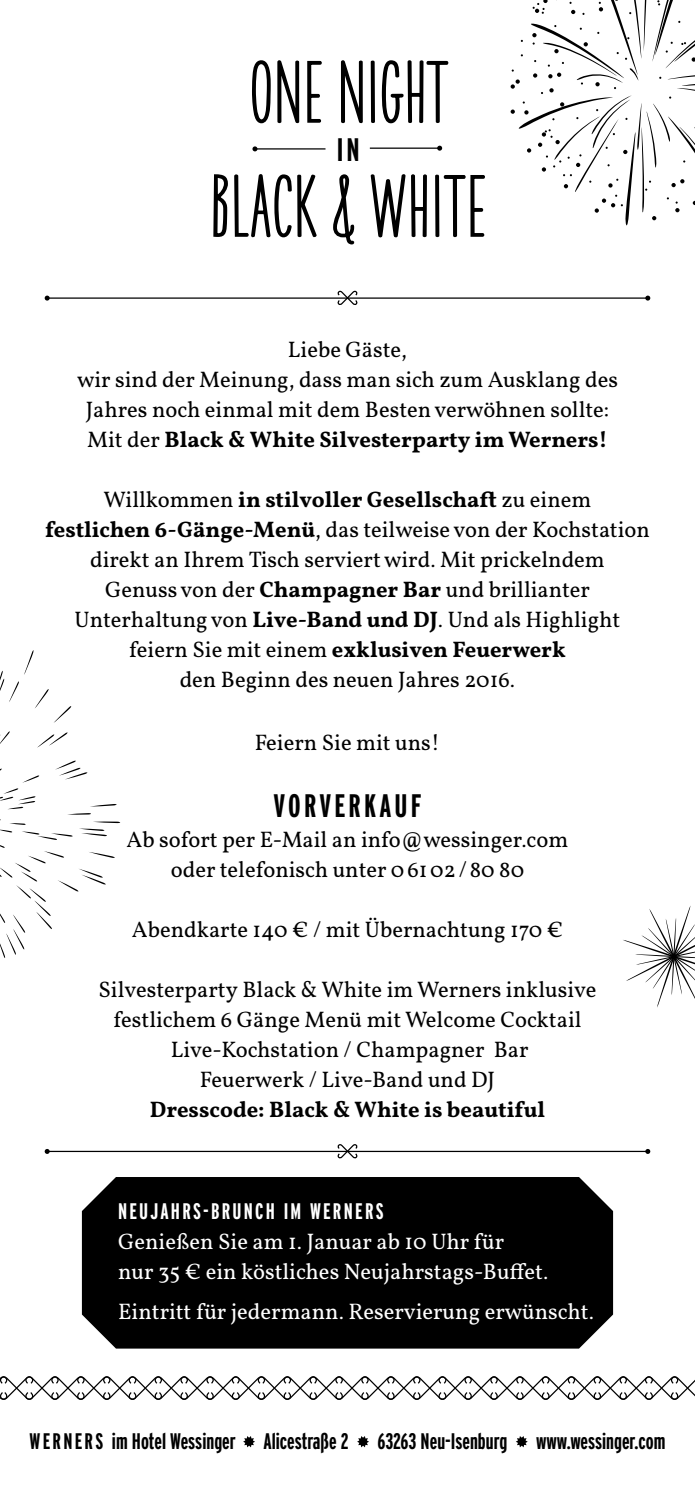
<style>
.page{position:relative;width:695px;height:1489px;background:#fff}
.page>*{position:absolute;margin:0;border:0;box-sizing:border-box;transform-origin:0 0}
.t1{font:700 extra-condensed 32.5px "Interstate";letter-spacing:.1em;color:#000}
.t2{font:22.5px/30px "Vollkorn";color:#000;text-align:center}
.t3{font:22.5px/30px "Vollkorn";color:#fff}
.t4{font:700 extra-condensed 22.5px "Interstate";color:#000}
.t5{font:600 22.5px "Vollkorn";color:#000}
.t6{font:700 extra-condensed 22.5px "Interstate";letter-spacing:.1em;color:#fff}
.s1{font-weight:600}
</style>
<div class="page">
<svg style="left:510px;top:0;width:185px;height:225px"></svg>
<svg style="left:37px;top:732px;width:31px;height:16px"></svg>
<svg style="left:0;top:731px;width:10px;height:13px"></svg>
<svg style="left:0;top:760px;width:120px;height:198px"></svg>
<svg style="left:0;top:650px;width:71px;height:73px"></svg>
<svg style="left:623px;top:906px;width:71px;height:101px"></svg>
<svg style="left:340px;top:60px;width:109px;height:64px"></svg>
<svg style="left:333px;top:174px;width:22px;height:71px"></svg>
<svg style="left:370px;top:174px;width:57px;height:64px"></svg>
<svg style="left:435px;top:174px;width:50px;height:64px"></svg>
<hr style="left:255px;top:148px;width:70px;height:1px;background:#000">
<svg style="left:213px;top:60px;width:110px;height:178px"></svg>
<hr style="left:370px;top:147px;width:69px;height:2px;background:#000">
<svg style="left:437px;top:146px;width:5px;height:5px"></svg>
<hr style="left:47px;top:297px;width:600px;height:2px;background:#000">
<svg style="left:45px;top:295px;width:5px;height:5px"></svg>
<svg style="left:645px;top:295px;width:5px;height:5px"></svg>
<svg style="left:336px;top:290px;width:23px;height:15px"></svg>
<hr style="left:47px;top:1150px;width:600px;height:1px;background:#000">
<svg style="left:45px;top:1149px;width:5px;height:4px"></svg>
<svg style="left:645px;top:1149px;width:5px;height:4px"></svg>
<svg style="left:336px;top:1144px;width:23px;height:15px"></svg>
<svg style="left:0;top:1376px;width:694px;height:24px"></svg>
<svg style="left:243px;top:1436px;width:12px;height:11px"></svg>
<svg style="left:357px;top:1436px;width:12px;height:11px"></svg>
<svg style="left:516px;top:1436px;width:11px;height:11px"></svg>
<div style="left:82px;top:1177px;width:531px;height:171px;background:#000"></div>
<h1 class="t1" style="left:336px;top:129px;width:25px">in</h1>
<p class="t2" style="left:77px;top:335px;width:542px">Liebe Gäste,<br>wir sind der Meinung, dass man sich zum Ausklang des Jahres noch einmal mit dem Besten verwöhnen sollte:<br>Mit der <span class="s1">Black &amp; White Silvesterparty im Werners!</span></p>
<p class="t2" style="left:45px;top:485px;width:606px">Willkommen <span class="s1">in stilvoller Gesellschaft</span> zu einem<br><span class="s1">festlichen 6-Gänge-Menü</span>, das teilweise von der Kochstation direkt an Ihrem Tisch serviert wird. Mit prickelndem<br>Genuss von der <span class="s1">Champagner Bar</span> und brillianter Unterhaltung von <span class="s1">Live-Band und DJ</span>. Und als Highlight feiern Sie mit einem <span class="s1">exklusiven Feuerwerk<br></span>den Beginn des neuen Jahres 2016.</p>
<p class="t2" style="left:255px;top:727px;width:187px">Feiern Sie mit uns!</p>
<h1 class="t1" style="left:273px;top:785px;width:147px">vorverkauf</h1>
<p class="t2" style="left:126px;top:824px;width:443px">Ab sofort per E-Mail an info@wessinger.com oder telefonisch unter 06102/80 80</p>
<p class="t2" style="left:132px;top:914px;width:432px">Abendkarte 140 € / mit Übernachtung 170 €</p>
<p class="t2" style="left:98px;top:974px;width:499px">Silvesterparty Black &amp; White im Werners inklusive festlichem 6 Gänge Menü mit Welcome Cocktail Live-Kochstation / Champagner Bar<br>Feuerwerk / Live-Band und DJ</p>
<p class="t5" style="left:150px;top:1094px;width:397px">Dresscode: Black &amp; White is beautiful</p>
<p class="t6" style="left:118px;top:1197px;width:267px">Neujahrs-Brunch im Werners</p>
<p class="t3" style="left:118px;top:1226px;width:432px">Genießen Sie am 1. Januar ab 10 Uhr für<br>nur 35 € ein köstliches Neujahrstags-Buffet.</p>
<p class="t3" style="left:118px;top:1296px;width:477px">Eintritt für jedermann. Reservierung erwünscht.</p>
<p class="t4" style="left:30px;top:1426px;width:24px">WERNERS</p>
<p class="t4" style="left:112px;top:1426px;width:238px">im Hotel Wessinger Alicestraße 2</p>
<p class="t4" style="left:377px;top:1426px;width:131px">63263 Neu-Isenburg</p>
<p class="t4" style="left:536px;top:1426px;width:131px">www.wessinger.com</p>
</div>
